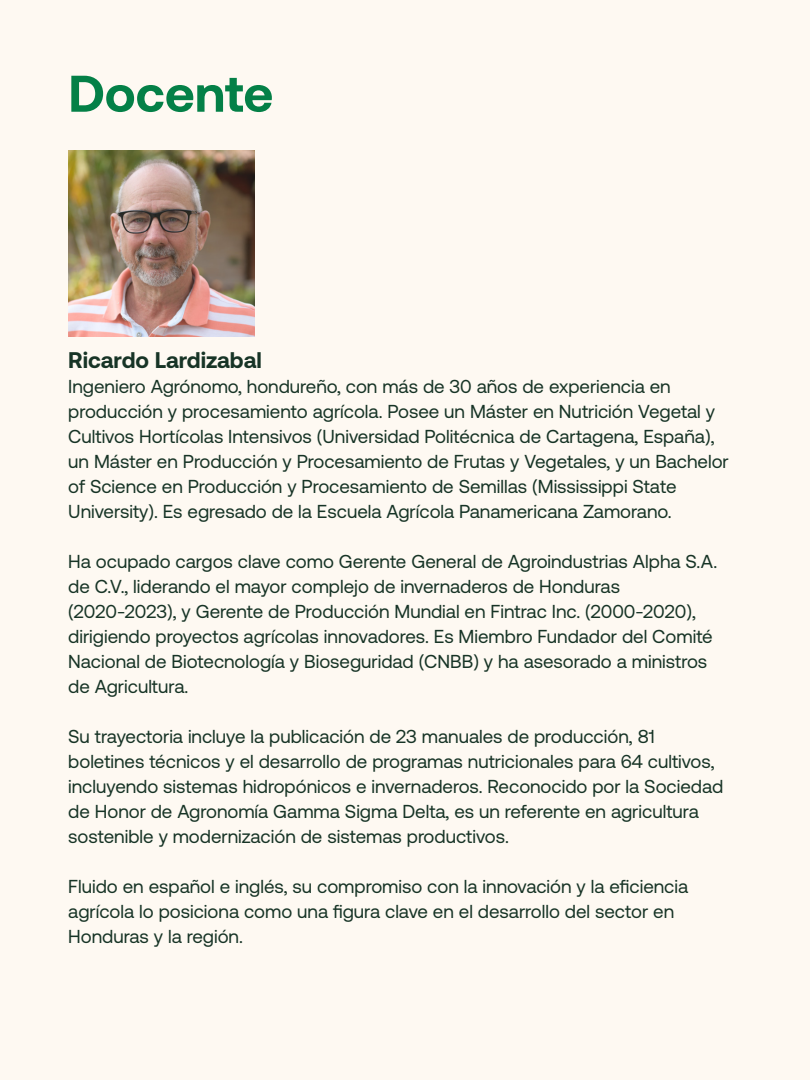
<style>
.page{position:relative;width:810px;height:1080px;background:#fef9f2}
.page>*{position:absolute;margin:0;border:0;box-sizing:border-box;transform-origin:0 0}
.t1{font:700 51.44px "Aeonik";color:#048047}
.t2{font:700 22.62px "Aeonik";color:#173426}
.t3{font:18.75px/25px "Aeonik";color:#173426}
</style>
<div class="page">
<img style="left:68px;top:150px;width:187px;height:186px">
<h1 class="t1" style="left:68px;top:65px;width:207px">Docente</h1>
<p class="t2" style="left:68px;top:348px;width:195px">Ricardo Lardizabal</p>
<p class="t3" style="left:68px;top:375px;width:662px">Ingeniero Agrónomo, hondureño, con más de 30 años de experiencia en producción y procesamiento agrícola. Posee un Máster en Nutrición Vegetal y Cultivos Hortícolas Intensivos (Universidad Politécnica de Cartagena, España), un Máster en Producción y Procesamiento de Frutas y Vegetales, y un Bachelor of Science en Producción y Procesamiento de Semillas (Mississippi State University). Es egresado de la Escuela Agrícola Panamericana Zamorano.</p>
<p class="t3" style="left:68px;top:550px;width:651px">Ha ocupado cargos clave como Gerente General de Agroindustrias Alpha S.A. de C.V., liderando el mayor complejo de invernaderos de Honduras (2020-2023), y Gerente de Producción Mundial en Fintrac Inc. (2000-2020), dirigiendo proyectos agrícolas innovadores. Es Miembro Fundador del Comité Nacional de Biotecnología y Bioseguridad (CNBB) y ha asesorado a ministros de Agricultura.</p>
<p class="t3" style="left:68px;top:724px;width:657px">Su trayectoria incluye la publicación de 23 manuales de producción, 81 boletines técnicos y el desarrollo de programas nutricionales para 64 cultivos, incluyendo sistemas hidropónicos e invernaderos. Reconocido por la Sociedad de Honor de Agronomía Gamma Sigma Delta, es un referente en agricultura sostenible y modernización de sistemas productivos.</p>
<p class="t3" style="left:68px;top:874px;width:622px">Fluido en español e inglés, su compromiso con la innovación y la eficiencia agrícola lo posiciona como una figura clave en el desarrollo del sector en<br>Honduras y la región.</p>
</div>
